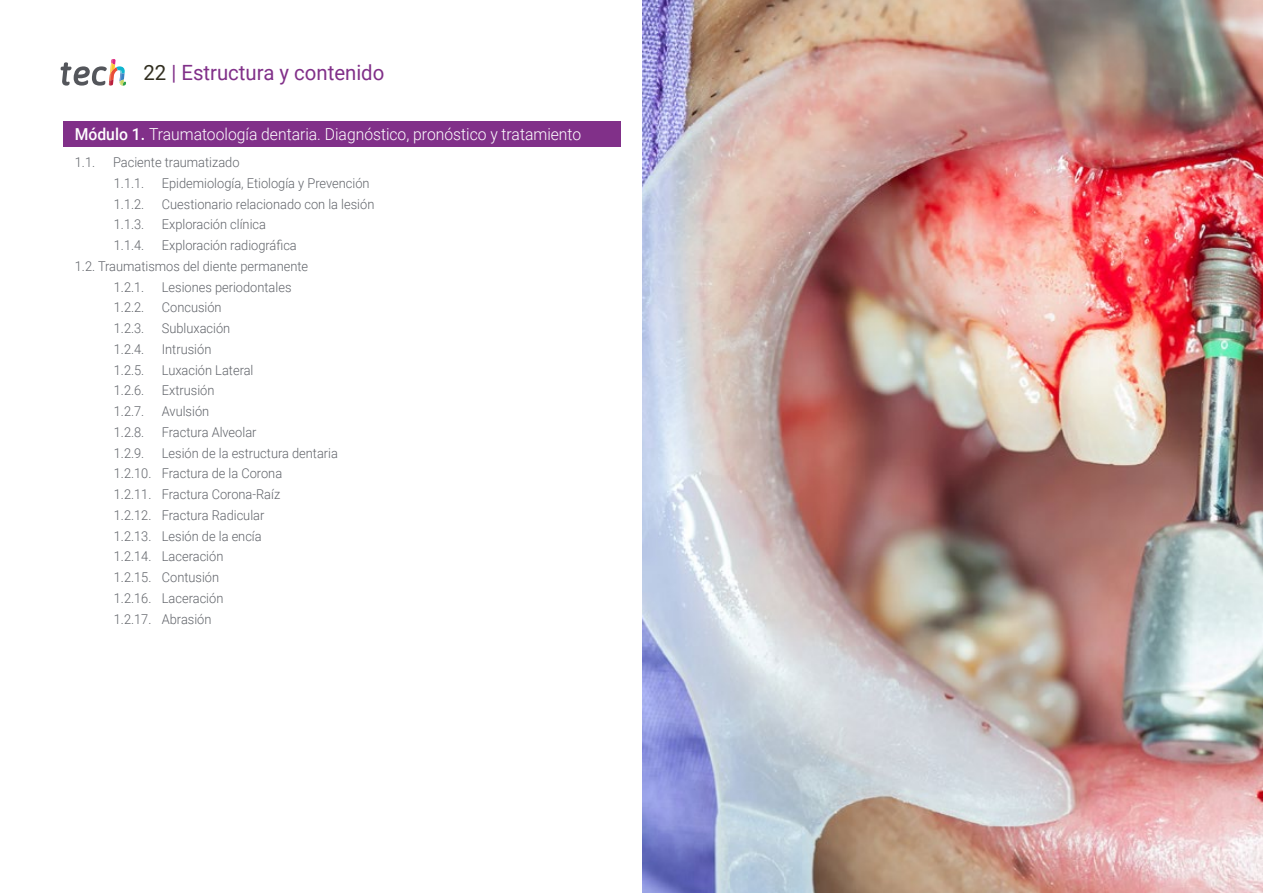
<style>
.page{position:relative;width:1263px;height:893px;background:#fff}
.page>*{position:absolute;margin:0;border:0;box-sizing:border-box;transform-origin:0 0}
.t1{font:21px "Roboto";color:#813089}
.t2{font:300 16.5px "Roboto";color:#fff;scale:.95 1}
.t3{font:300 13.5px/20.7px "Roboto";color:#61646a;scale:.95 1}
.s1{color:#312e20}
.s2{font-weight:500}
</style>
<div class="page">
<div style="left:64px;top:121px;width:557px;height:25px;background:#813089"></div>
<img style="left:642px;top:0;width:621px;height:893px">
<svg style="left:61px;top:59px;width:65px;height:27px"></svg>
<h1 class="t1" style="left:144px;top:57px;width:242px"><span class="s1">22</span> | Estructura y contenido</h1>
<p class="t2" style="left:75px;top:123px;width:534px"><span class="s2">Módulo 1.</span> Traumatoología dentaria. Diagnóstico, pronóstico y tratamiento</p>
<p class="t3" style="left:75px;top:151px;width:23px">1.1.</p>
<p class="t3" style="left:113px;top:151px;width:135px">Paciente traumatizado<br>1.1.1.</p>
<p class="t3" style="left:162px;top:172px;width:220px">Epidemiología, Etiología y Prevención</p>
<p class="t3" style="left:114px;top:193px;width:34px">1.1.2.</p>
<p class="t3" style="left:162px;top:193px;width:225px">Cuestionario relacionado con la lesión</p>
<p class="t3" style="left:114px;top:214px;width:34px">1.1.3.</p>
<p class="t3" style="left:162px;top:214px;width:111px">Exploración clínica</p>
<p class="t3" style="left:114px;top:234px;width:34px">1.1.4.</p>
<p class="t3" style="left:162px;top:234px;width:144px">Exploración radiográfica</p>
<p class="t3" style="left:75px;top:255px;width:247px">1.2. Traumatismos del diente permanente</p>
<p class="t3" style="left:114px;top:276px;width:34px">1.2.1.</p>
<p class="t3" style="left:162px;top:276px;width:138px">Lesiones periodontales</p>
<p class="t3" style="left:114px;top:297px;width:34px">1.2.2.</p>
<p class="t3" style="left:162px;top:297px;width:64px">Concusión</p>
<p class="t3" style="left:114px;top:317px;width:34px">1.2.3.</p>
<p class="t3" style="left:162px;top:317px;width:74px">Subluxación</p>
<p class="t3" style="left:114px;top:338px;width:34px">1.2.4.</p>
<p class="t3" style="left:162px;top:338px;width:54px">Intrusión</p>
<p class="t3" style="left:114px;top:359px;width:34px">1.2.5.</p>
<p class="t3" style="left:162px;top:359px;width:98px">Luxación Lateral</p>
<p class="t3" style="left:114px;top:380px;width:34px">1.2.6.</p>
<p class="t3" style="left:162px;top:380px;width:57px">Extrusión</p>
<p class="t3" style="left:114px;top:400px;width:34px">1.2.7.</p>
<p class="t3" style="left:162px;top:400px;width:51px">Avulsión</p>
<p class="t3" style="left:114px;top:421px;width:34px">1.2.8.</p>
<p class="t3" style="left:162px;top:421px;width:101px">Fractura Alveolar</p>
<p class="t3" style="left:114px;top:442px;width:34px">1.2.9.</p>
<p class="t3" style="left:114px;top:442px;width:237px;text-indent:48px">Lesión de la estructura dentaria<br>1.2.10. Fractura de la Corona<br>1.2.11. Fractura Corona-Raíz<br>1.2.12. Fractura Radicular<br>1.2.13. Lesión de la encía<br>1.2.14. Laceración<br>1.2.15. Contusión<br>1.2.16. Laceración<br>1.2.17. Abrasión</p>
</div>
